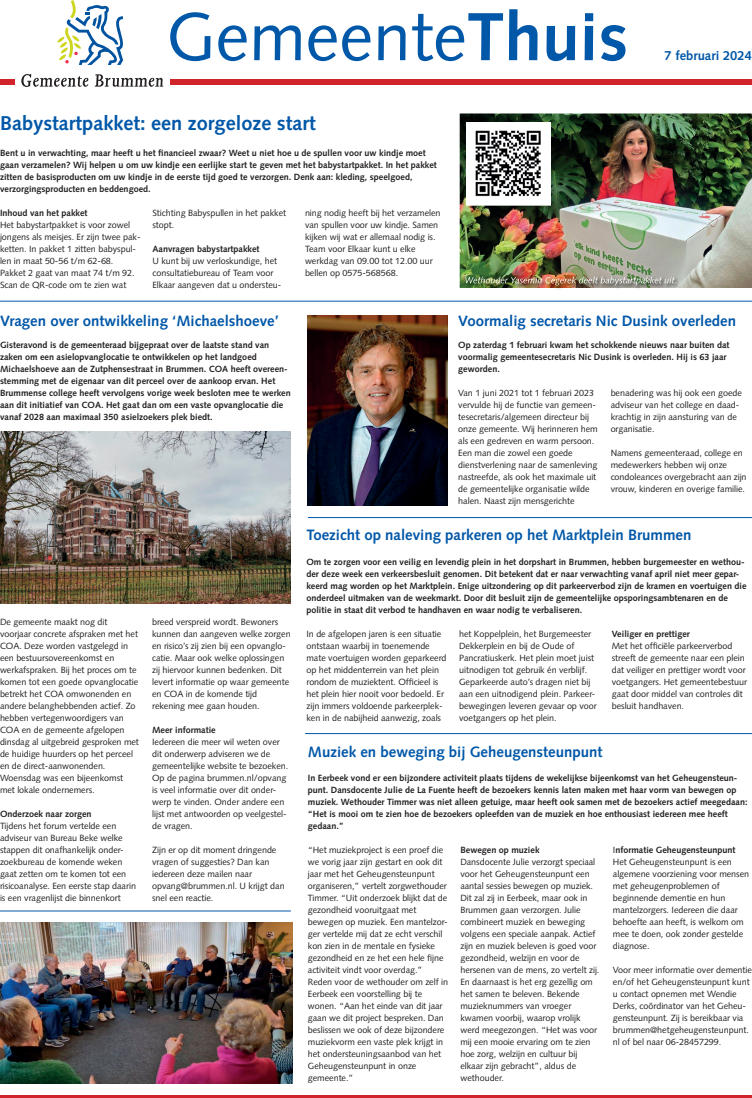
<style>
.page{position:relative;width:752px;height:1098px;background:#fff}
.page>*{position:absolute;margin:0;border:0;box-sizing:border-box;transform-origin:0 0}
.t1{font:700 20px "Syntax LT Std";color:#0157a8}
.t2{font:700 15px "Syntax LT Std";color:#0157a8}
.t3{font:700 13px "Syntax LT Std";color:#0157a8}
.t4{font:9px/12px "Syntax LT Std";letter-spacing:-.005em;color:#231f20}
.t5{font:700 9px/12px "Syntax LT Std";color:#231f20}
.s1{font-weight:700}
</style>
<div class="page">
<svg style="left:21px;top:74px;width:67px;height:13px"></svg>
<svg style="left:95px;top:74px;width:68px;height:13px"></svg>
<svg style="left:57px;top:0;width:66px;height:65px"></svg>
<div style="left:170px;top:79px;width:581px;height:6px;background:#d1232a"></div>
<div style="left:0;top:79px;width:14px;height:6px;background:#d1232a"></div>
<svg style="left:170px;top:9px;width:455px;height:52px"></svg>
<hr style="left:0;top:1094px;width:751px;height:3px;background:#d1232a">
<hr style="left:0;top:301px;width:751px;height:1px;background:#0157a8">
<hr style="left:308px;top:517px;width:443px;height:1px;background:#0157a8">
<hr style="left:305px;top:733px;width:446px;height:1px;background:#0157a8">
<hr style="left:0;top:910px;width:291px;height:1px;background:#0157a8">
<img style="left:459px;top:113px;width:292px;height:175px">
<img style="left:464px;top:275px;width:216px;height:14px">
<img style="left:465px;top:276px;width:210px;height:9px">
<img style="left:466px;top:122px;width:84px;height:83px">
<img style="left:308px;top:315px;width:139px;height:190px">
<img style="left:0;top:431px;width:291px;height:172px">
<img style="left:0;top:922px;width:292px;height:161px">
<h1 class="t1" style="left:0;top:111px;width:317px">Babystartpakket: een zorgeloze start</h1>
<p class="t5" style="left:0;top:147px;width:438px">Bent u in verwachting, maar heeft u het financieel zwaar? Weet u niet hoe u de spullen voor uw kindje moet gaan verzamelen? Wij helpen u om uw kindje een eerlijke start te geven met het babystartpakket. In het pakket zitten de basisproducten om uw kindje in de eerste tijd goed te verzorgen. Denk aan: kleding, speelgoed, verzorgingsproducten en beddengoed.</p>
<p class="t5" style="left:0;top:207px;width:89px">Inhoud van het pakket</p>
<p class="t4" style="left:0;top:219px;width:142px">Het babystartpakket is voor zowel jongens als meisjes. Er zijn twee pak&shy;ketten. In pakket 1 zitten babyspul&shy;len in maat 50-56 t/m 62-68.<br>Pakket 2 gaat van maat 74 t/m 92.<br>Scan de QR-code om te zien wat</p>
<p class="t4" style="left:305px;top:207px;width:137px">ning nodig heeft bij het verzamelen van spullen voor uw kindje. Samen kijken wij wat er allemaal nodig is.<br>Team voor Elkaar kunt u elke werkdag van 09.00 tot 12.00 uur bellen op 0575-568568.</p>
<p class="t4" style="left:152px;top:207px;width:135px">Stichting Babyspullen in het pakket stopt.</p>
<p class="t5" style="left:152px;top:243px;width:109px">Aanvragen babystartpakket</p>
<p class="t4" style="left:152px;top:255px;width:130px">U kunt bij uw verloskundige, het consultatiebureau of Team voor<br>Elkaar aangeven dat u ondersteu-</p>
<h3 class="t3" style="left:664px;top:48px;width:89px">7 februari 2024</h3>
<h2 class="t2" style="left:0;top:312px;width:280px">Vragen over ontwikkeling ‘Michaelshoeve’</h2>
<p class="t5" style="left:0;top:339px;width:292px">Gisteravond is de gemeenteraad bijgepraat over de laatste stand van zaken om een asielopvanglocatie te ontwikkelen op het landgoed Michaelshoeve aan de Zutphensestraat in Brummen. COA heeft overeen&shy;stemming met de eigenaar van dit perceel over de aankoop ervan. Het Brummense college heeft vervolgens vorige week besloten mee te werken aan dit initiatief van COA. Het gaat dan om een vaste opvanglocatie die vanaf 2028 aan maximaal 350 asielzoekers plek biedt.</p>
<p class="t4" style="left:0;top:615px;width:140px">De gemeente maakt nog dit voorjaar concrete afspraken met het<br>COA. Deze worden vastgelegd in een bestuursovereenkomst en werkafspraken. Bij het proces om te komen tot een goede opvanglocatie betrekt het COA omwonenden en andere belanghebbenden actief. Zo hebben vertegenwoordigers van<br>COA en de gemeente afgelopen dinsdag al uitgebreid gesproken met de huidige huurders op het perceel en de direct-aanwonenden.<br>Woensdag was een bijeenkomst met lokale ondernemers.</p>
<p class="t5" style="left:0;top:807px;width:93px">Onderzoek naar zorgen</p>
<p class="t4" style="left:0;top:819px;width:137px">Tijdens het forum vertelde een adviseur van Bureau Beke welke stappen dit onafhankelijk onder&shy;zoekbureau de komende weken gaat zetten om te komen tot een risicoanalyse. Een eerste stap daarin is een vragenlijst die binnenkort</p>
<p class="t4" style="left:152px;top:615px;width:140px">breed verspreid wordt. Bewoners kunnen dan aangeven welke zorgen en risico’s zij zien bij een opvanglo&shy;catie. Maar ook welke oplossingen zij hiervoor kunnen bedenken. Dit levert informatie op waar gemeente en COA in de komende tijd rekening mee gaan houden.</p>
<p class="t5" style="left:152px;top:723px;width:65px">Meer informatie</p>
<p class="t4" style="left:152px;top:735px;width:138px">Iedereen die meer wil weten over dit onderwerp adviseren we de gemeentelijke website te bezoeken.<br>Op de pagina brummen.nl/opvang is veel informatie over dit onder&shy;werp te vinden. Onder andere een lijst met antwoorden op veelgestel&shy;de vragen.</p>
<p class="t4" style="left:152px;top:843px;width:134px">Zijn er op dit moment dringende vragen of suggesties? Dan kan iedereen deze mailen naar opvang@brummen.nl. U krijgt dan snel een reactie.</p>
<h2 class="t2" style="left:458px;top:312px;width:279px">Voormalig secretaris Nic Dusink overleden</h2>
<p class="t5" style="left:458px;top:339px;width:273px">Op zaterdag 1 februari kwam het schokkende nieuws naar buiten dat voormalig gemeentesecretaris Nic Dusink is overleden. Hij is 63 jaar geworden.</p>
<p class="t4" style="left:458px;top:387px;width:141px">Van 1 juni 2021 tot 1 februari 2023 vervulde hij de functie van gemeen&shy;tesecretaris/algemeen directeur bij onze gemeente. Wij herinneren hem als een gedreven en warm persoon.<br>Een man die zowel een goede dienstverlening naar de samenleving nastreefde, als ook het maximale uit de gemeentelijke organisatie wilde halen. Naast zijn mensgerichte</p>
<p class="t4" style="left:610px;top:387px;width:133px">benadering was hij ook een goede adviseur van het college en daad&shy;krachtig in zijn aansturing van de organisatie.</p>
<p class="t4" style="left:610px;top:447px;width:137px">Namens gemeenteraad, college en medewerkers hebben wij onze condoleances overgebracht aan zijn vrouw, kinderen en overige familie.</p>
<h2 class="t2" style="left:306px;top:526px;width:386px">Toezicht op naleving parkeren op het Marktplein Brummen</h2>
<p class="t5" style="left:306px;top:555px;width:441px">Om te zorgen voor een veilig en levendig plein in het dorpshart in Brummen, hebben burgemeester en wethou&shy;der deze week een verkeersbesluit genomen. Dit betekent dat er naar verwachting vanaf april niet meer gepar&shy;keerd mag worden op het Marktplein. Enige uitzondering op dit parkeerverbod zijn de kramen en voertuigen die onderdeel uitmaken van de weekmarkt. Door dit besluit zijn de gemeentelijke opsporingsambtenaren en de politie in staat dit verbod te handhaven en waar nodig te verbaliseren.</p>
<p class="t4" style="left:306px;top:627px;width:141px">In de afgelopen jaren is een situatie ontstaan waarbij in toenemende mate voertuigen worden geparkeerd op het middenterrein van het plein rondom de muziektent. Officieel is het plein hier nooit voor bedoeld. Er zijn immers voldoende parkeerplek&shy;ken in de nabijheid aanwezig, zoals</p>
<p class="t4" style="left:459px;top:627px;width:139px">het Koppelplein, het Burgemeester Dekkerplein en bij de Oude of Pancratiuskerk. Het plein moet juist uitnodigen tot gebruik én verblijf.<br>Geparkeerde auto’s dragen niet bij aan een uitnodigend plein. Parkeer&shy;bewegingen leveren gevaar op voor voetgangers op het plein.</p>
<p class="t5" style="left:611px;top:627px;width:80px">Veiliger en prettiger</p>
<p class="t4" style="left:611px;top:639px;width:137px">Met het officiële parkeerverbod streeft de gemeente naar een plein dat veiliger en prettiger wordt voor voetgangers. Het gemeentebestuur gaat door middel van controles dit besluit handhaven.</p>
<h2 class="t2" style="left:308px;top:742px;width:296px">Muziek en beweging bij Geheugensteunpunt</h2>
<p class="t5" style="left:308px;top:771px;width:441px">In Eerbeek vond er een bijzondere activiteit plaats tijdens de wekelijkse bijeenkomst van het Geheugensteun&shy;punt. Dansdocente Julie de La Fuente heeft de bezoekers kennis laten maken met haar vorm van bewegen op muziek. Wethouder Timmer was niet alleen getuige, maar heeft ook samen met de bezoekers actief meegedaan: “Het is mooi om te zien hoe de bezoekers opleefden van de muziek en hoe enthousiast iedereen mee heeft gedaan.”</p>
<p class="t4" style="left:308px;top:843px;width:142px">“Het muziekproject is een proef die we vorig jaar zijn gestart en ook dit jaar met het Geheugensteunpunt organiseren,” vertelt zorgwethouder<br>Timmer. “Uit onderzoek blijkt dat de gezondheid vooruitgaat met bewegen op muziek. Een mantelzor&shy;ger vertelde mij dat ze echt verschil kon zien in de mentale en fysieke gezondheid en ze het een hele fijne activiteit vindt voor overdag.”<br>Reden voor de wethouder om zelf in<br>Eerbeek een voorstelling bij te wonen. “Aan het einde van dit jaar gaan we dit project bespreken. Dan beslissen we ook of deze bijzondere muziekvorm een vaste plek krijgt in het ondersteuningsaanbod van het<br>Geheugensteunpunt in onze gemeente.”</p>
<p class="t5" style="left:460px;top:843px;width:81px">Bewegen op muziek</p>
<p class="t4" style="left:612px;top:843px;width:138px">I<span class="s1">nformatie Geheugensteunpunt<br></span>Het Geheugensteunpunt is een algemene voorziening voor mensen met geheugenproblemen of beginnende dementie en hun mantelzorgers. Iedereen die daar behoefte aan heeft, is welkom om mee te doen, ook zonder gestelde diagnose.</p>
<p class="t4" style="left:612px;top:963px;width:140px">Voor meer informatie over dementie en/of het Geheugensteunpunt kunt u contact opnemen met Wendie<br>Derks, coördinator van het Geheu&shy;gensteunpunt. Zij is bereikbaar via brummen@hetgeheugensteunpunt. nl of bel naar 06-28457299.</p>
<p class="t4" style="left:460px;top:855px;width:140px">Dansdocente Julie verzorgt speciaal voor het Geheugensteunpunt een aantal sessies bewegen op muziek.<br>Dit zal zij in Eerbeek, maar ook in<br>Brummen gaan verzorgen. Julie combineert muziek en beweging volgens een speciale aanpak. Actief zijn en muziek beleven is goed voor gezondheid, welzijn en voor de hersenen van de mens, zo vertelt zij.<br>En daarnaast is het erg gezellig om het samen te beleven. Bekende muzieknummers van vroeger kwamen voorbij, waarop vrolijk werd meegezongen. “Het was voor mij een mooie ervaring om te zien hoe zorg, welzijn en cultuur bij elkaar zijn gebracht”, aldus de wethouder.</p>
</div>
